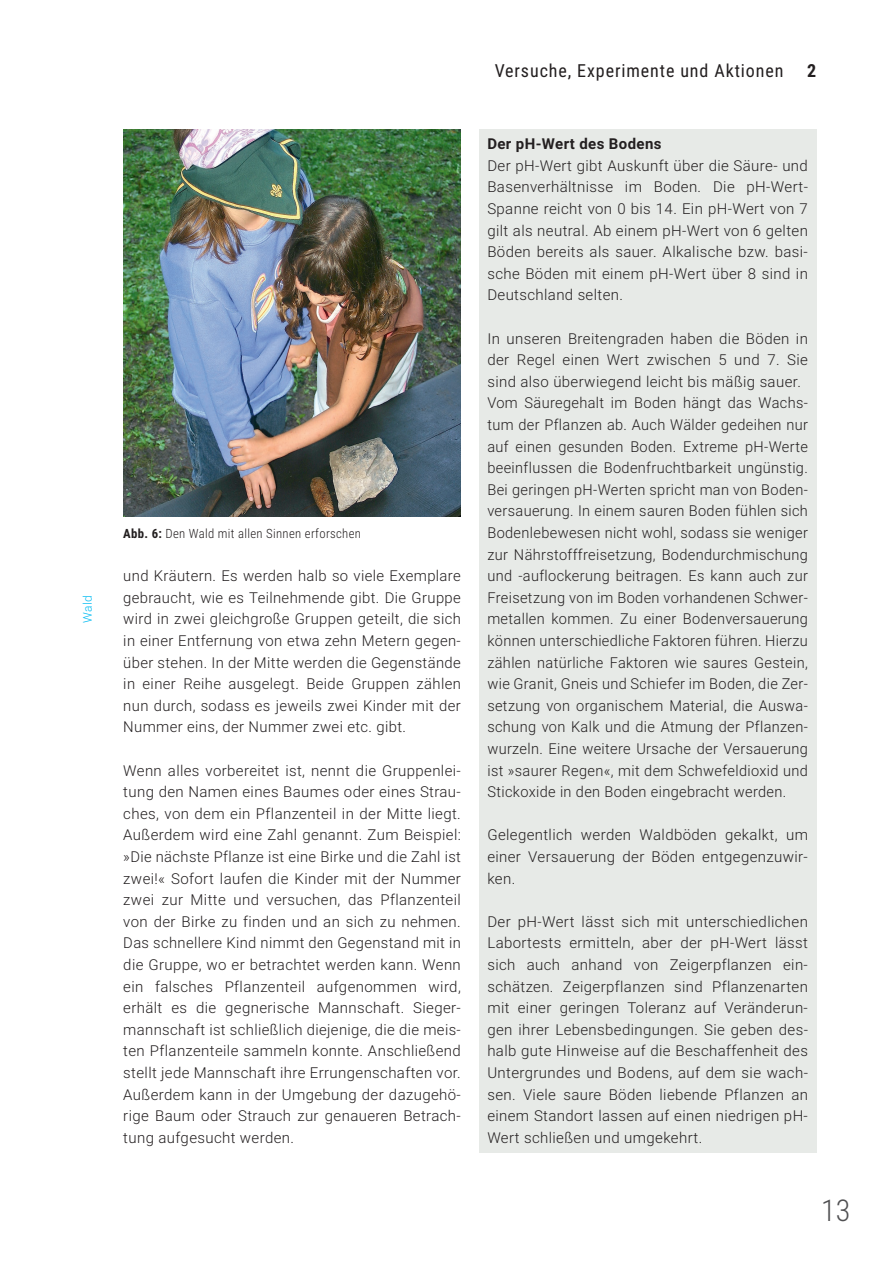
<style>
.page{position:relative;width:893px;height:1263px;background:#fff}
.page>*{position:absolute;margin:0;border:0;box-sizing:border-box;transform-origin:0 0}
.t1{font:300 30px "Roboto Condensed";color:#505052}
.t2{font:18px "Roboto Condensed";letter-spacing:.05em;color:#231f20}
.t3{font:300 15px/21.6px "Roboto";letter-spacing:.025em;color:#231f20;text-align:justify}
.t4{font:700 15px "Roboto";letter-spacing:.025em;color:#231f20}
.t5{font:300 12.75px "Roboto Condensed";letter-spacing:.025em;color:#231f20}
.t6{font:300 12px "Roboto";color:#00baf1}
.s1{font-weight:700}
.s2{font-weight:700;color:#fff}
</style>
<div class="page">
<div style="left:479px;top:129px;width:337px;height:30px;background:#e7eae7"></div>
<div style="left:479px;top:151px;width:337px;height:159px;background:#e7eae7"></div>
<div style="left:479px;top:302px;width:337px;height:30px;background:#e7eae7"></div>
<div style="left:479px;top:324px;width:337px;height:73px;background:#e7eae7"></div>
<div style="left:479px;top:389px;width:337px;height:418px;background:#e7eae7"></div>
<div style="left:479px;top:799px;width:337px;height:30px;background:#e7eae7"></div>
<div style="left:479px;top:821px;width:337px;height:73px;background:#e7eae7"></div>
<div style="left:479px;top:885px;width:337px;height:30px;background:#e7eae7"></div>
<div style="left:479px;top:907px;width:337px;height:246px;background:#e7eae7"></div>
<img style="left:123px;top:130px;width:338px;height:386px">
<p class="t6" style="left:79px;top:623px;width:30px;rotate:-90deg">Wald</p>
<p class="t5" style="left:123px;top:524px;width:239px"><span class="s1">Abb. 6:</span> Den Wald mit allen Sinnen erforschen</p>
<p class="t3" style="left:123px;top:564px;width:339px">und Kräutern. Es werden halb so viele Exemplare gebraucht, wie es Teilnehmende gibt. Die Gruppe wird in zwei gleichgroße Gruppen geteilt, die sich in einer Entfernung von etwa zehn Metern gegen&shy;über stehen. In der Mitte werden die Gegenstände in einer Reihe ausgelegt. Beide Gruppen zählen nun durch, sodass es jeweils zwei Kinder mit der Nummer eins, der Nummer zwei etc. gibt.</p>
<p class="t3" style="left:123px;top:759px;width:339px">Wenn alles vorbereitet ist, nennt die Gruppenlei&shy;tung den Namen eines Baumes oder eines Strau&shy;ches, von dem ein Pflanzenteil in der Mitte liegt.<br>Außerdem wird eine Zahl genannt. Zum Beispiel: »Die nächste Pflanze ist eine Birke und die Zahl ist zwei!« Sofort laufen die Kinder mit der Nummer zwei zur Mitte und versuchen, das Pflanzenteil von der Birke zu finden und an sich zu nehmen.<br>Das schnellere Kind nimmt den Gegenstand mit in die Gruppe, wo er betrachtet werden kann. Wenn ein falsches Pflanzenteil aufgenommen wird, erhält es die gegnerische Mannschaft. Sieger&shy;mannschaft ist schließlich diejenige, die die meis&shy;ten Pflanzenteile sammeln konnte. Anschließend stellt jede Mannschaft ihre Errungenschaften vor.<br>Außerdem kann in der Umgebung der dazugehö&shy;rige Baum oder Strauch zur genaueren Betrach&shy;tung aufgesucht werden.</p>
<p class="t2" style="left:495px;top:58px;width:323px">Versuche, Experimente und Aktionen <span class="s2">—</span> <span class="s1">2</span></p>
<p class="t4" style="left:487px;top:133px;width:176px">Der pH-Wert des Bodens</p>
<p class="t3" style="left:487px;top:154px;width:322px">Der pH-Wert gibt Auskunft über die Säure- und Basenverhältnisse im Boden. Die pH-Wert-Spanne reicht von 0 bis 14. Ein pH-Wert von 7 gilt als neutral. Ab einem pH-Wert von 6 gelten Böden bereits als sauer. Alkalische bzw. basi&shy;sche Böden mit einem pH-Wert über 8 sind in Deutschland selten.</p>
<p class="t3" style="left:487px;top:327px;width:322px;text-align:left">In unseren Breitengraden haben die Böden in der Regel einen Wert zwischen 5 und 7. Sie sind also überwiegend leicht bis mäßig sauer.<br>Vom Säuregehalt im Boden hängt das Wachs&shy;tum der Pflanzen ab. Auch Wälder gedeihen nur auf einen gesunden Boden. Extreme pH-Werte beeinflussen die Bodenfruchtbarkeit ungünstig.<br>Bei geringen pH-Werten spricht man von Boden&shy;versauerung. In einem sauren Boden fühlen sich Bodenlebewesen nicht wohl, sodass sie weniger zur Nährstofffreisetzung, Bodendurchmischung und -auflockerung beitragen. Es kann auch zur Freisetzung von im Boden vorhandenen Schwer&shy;metallen kommen. Zu einer Bodenversauerung können unterschiedliche Faktoren führen. Hierzu zählen natürliche Faktoren wie saures Gestein, wie Granit, Gneis und Schiefer im Boden, die Zer&shy;setzung von organischem Material, die Auswa&shy;schung von Kalk und die Atmung der Pflanzen&shy;wurzeln. Eine weitere Ursache der Versauerung ist »saurer Regen«, mit dem Schwefeldioxid und Stickoxide in den Boden eingebracht werden.</p>
<p class="t3" style="left:487px;top:824px;width:322px">Gelegentlich werden Waldböden gekalkt, um einer Versauerung der Böden entgegenzuwir&shy;ken.</p>
<p class="t3" style="left:487px;top:910px;width:322px">Der pH-Wert lässt sich mit unterschiedlichen Labortests ermitteln, aber der pH-Wert lässt sich auch anhand von Zeigerpflanzen ein&shy;schätzen. Zeigerpflanzen sind Pflanzenarten mit einer geringen Toleranz auf Veränderun&shy;gen ihrer Lebensbedingungen. Sie geben des&shy;halb gute Hinweise auf die Beschaffenheit des Untergrundes und Bodens, auf dem sie wach&shy;sen. Viele saure Böden liebende Pflanzen an einem Standort lassen auf einen niedrigen pH-Wert schließen und umgekehrt.</p>
<h1 class="t1" style="left:821px;top:1189px;width:31px">13</h1>
</div>
